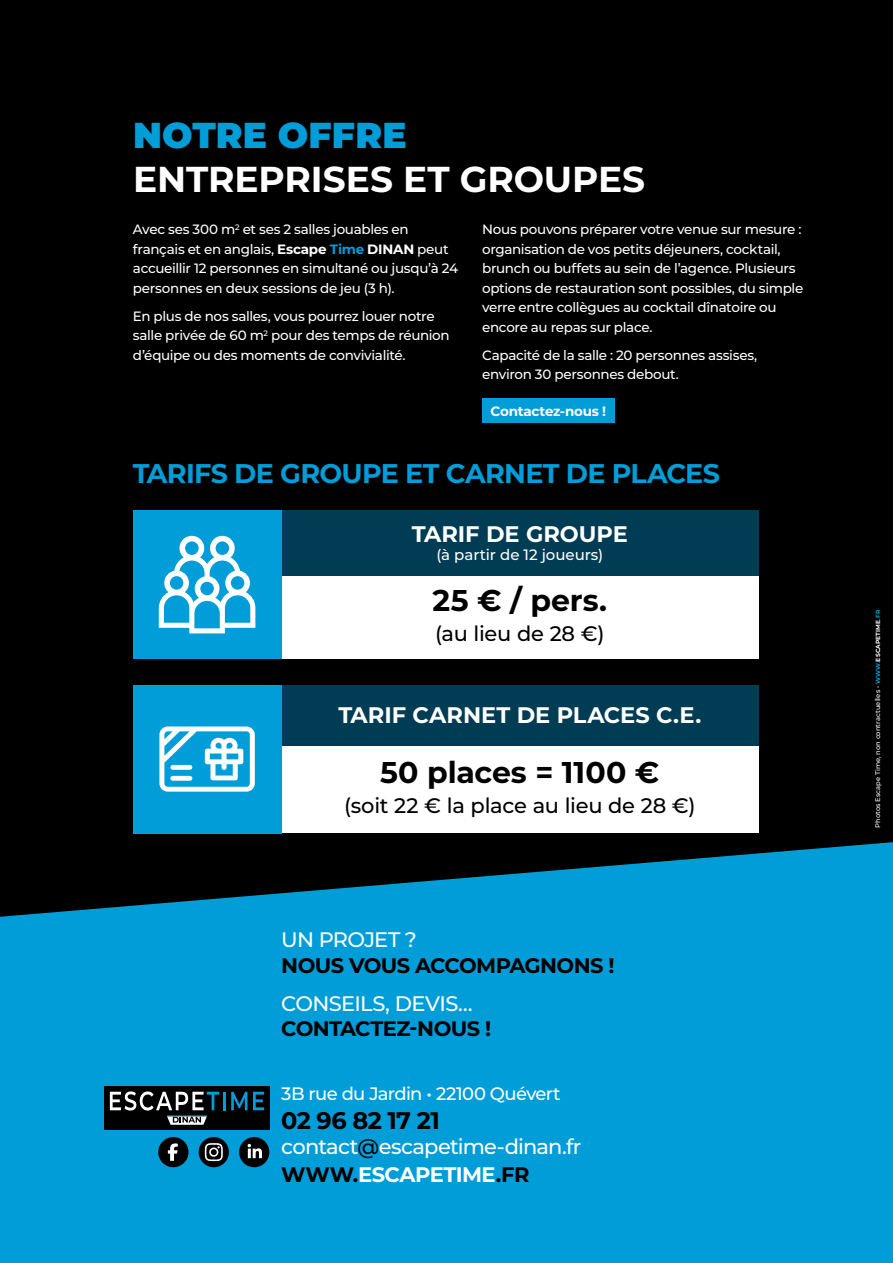
<style>
.page{position:relative;width:893px;height:1263px;background:#009dd8}
.page>*{position:absolute;margin:0;border:0;box-sizing:border-box;transform-origin:0 0}
.t1{font:700 36px "Montserrat";color:#fff}
.t2{font:900 36px "Montserrat";letter-spacing:.005em;color:#009dd8}
.t3{font:700 30px "Montserrat";color:#000}
.t4{font:700 27px "Montserrat";letter-spacing:-.025em;color:#009dd8}
.t5{font:700 24px "Montserrat";letter-spacing:-.02em;color:#000}
.t6{font:700 22.5px "Montserrat";color:#fff}
.t7{font:500 21px/28.5px "Montserrat";letter-spacing:-.035em;color:#fff}
.t8{font:500 21px "Montserrat";letter-spacing:-.015em;color:#000}
.t9{font:700 21px "Montserrat";letter-spacing:-.025em;color:#000}
.t10{font:500 18px "Montserrat";letter-spacing:-.035em;color:#fff}
.t11{font:500 15px "Montserrat";letter-spacing:-.005em;color:#fff}
.t12{font:500 13.5px/19.5px "Montserrat";letter-spacing:-.025em;color:#fff}
.t13{font:700 13.5px "Montserrat";letter-spacing:-.02em;color:#fff}
.t14{font:500 6.75px "Montserrat";letter-spacing:.005em;color:#fff}
.s1{font-weight:700}
.s2{font-weight:700;color:#009dd8}
.s3{color:#000}
.s4{font-weight:700;color:#000}
.s5{font-weight:700;font-size:6px;color:#009dd8}
.s6{font-weight:700;font-size:6px}
</style>
<div class="page">
<div style="left:0;top:0;width:893px;height:917px;background:#000"></div>
<div style="left:281px;top:510px;width:477px;height:66px;background:#003d54"></div>
<div style="left:281px;top:576px;width:477px;height:83px;background:#fff"></div>
<div style="left:133px;top:510px;width:148px;height:149px;background:#009dd8"></div>
<svg style="left:159px;top:536px;width:96px;height:97px"></svg>
<div style="left:281px;top:685px;width:477px;height:61px;background:#003d54"></div>
<div style="left:281px;top:746px;width:477px;height:87px;background:#fff"></div>
<div style="left:133px;top:685px;width:148px;height:148px;background:#009dd8"></div>
<svg style="left:159px;top:726px;width:96px;height:66px"></svg>
<div style="left:104px;top:1086px;width:165px;height:44px;background:#000"></div>
<hr style="left:223px;top:1092px;width:3px;height:18px;background:#009dd8">
<svg style="left:231px;top:1092px;width:16px;height:18px"></svg>
<svg style="left:253px;top:1092px;width:11px;height:18px"></svg>
<svg style="left:110px;top:1091px;width:109px;height:34px"></svg>
<div style="left:482px;top:398px;width:133px;height:25px;background:#009dd8"></div>
<div style="left:158px;top:1137px;width:30px;height:30px;background:#000;border-radius:50%"></div>
<svg style="left:168px;top:1143px;width:10px;height:18px"></svg>
<div style="left:199px;top:1137px;width:30px;height:30px;background:#000;border-radius:50%"></div>
<svg style="left:205px;top:1143px;width:18px;height:18px"></svg>
<div style="left:239px;top:1137px;width:30px;height:30px;background:#000;border-radius:50%"></div>
<svg style="left:248px;top:1144px;width:14px;height:14px"></svg>
<h1 class="t2" style="left:133px;top:109px;width:275px">NOTRE OFFRE</h1>
<h1 class="t1" style="left:133px;top:153px;width:514px">ENTREPRISES ET GROUPES</h1>
<p class="t12" style="left:133px;top:219px;width:327px">Avec ses 300 m<sup>2</sup> et ses 2 salles jouables en français et en anglais, <span class="s1">Escape</span> <span class="s2">Time</span> <span class="s1">DINAN</span> peut accueillir 12 personnes en simultané ou jusqu’à 24 personnes en deux sessions de jeu (3 h).</p>
<p class="t12" style="left:133px;top:306px;width:318px">En plus de nos salles, vous pourrez louer notre salle privée de 60 m<sup>2</sup> pour des temps de réunion d’équipe ou des moments de convivialité.</p>
<p class="t12" style="left:482px;top:219px;width:323px">Nous pouvons préparer votre venue sur mesure : organisation de vos petits déjeuners, cocktail, brunch ou buffets au sein de l’agence. Plusieurs options de restauration sont possibles, du simple verre entre collègues au cocktail dînatoire ou encore au repas sur place.</p>
<p class="t12" style="left:482px;top:345px;width:277px">Capacité de la salle : 20 personnes assises, environ 30 personnes debout.</p>
<p class="t13" style="left:491px;top:401px;width:117px">Contactez-nous !</p>
<h3 class="t4" style="left:133px;top:454px;width:589px">TARIFS DE GROUPE ET CARNET DE PLACES</h3>
<h3 class="t6" style="left:412px;top:518px;width:217px">TARIF DE GROUPE</h3>
<p class="t11" style="left:436px;top:544px;width:168px">(à partir de 12 joueurs)</p>
<h2 class="t3" style="left:433px;top:578px;width:176px">25 € / pers.</h2>
<h3 class="t8" style="left:435px;top:619px;width:171px">(au lieu de 28 €)</h3>
<h3 class="t6" style="left:338px;top:699px;width:364px">TARIF CARNET DE PLACES C.E.</h3>
<h2 class="t3" style="left:380px;top:751px;width:281px">50 places = 1100 €</h2>
<h3 class="t8" style="left:344px;top:791px;width:353px">(soit 22 € la place au lieu de 28 €)</h3>
<h3 class="t7" style="left:281px;top:925px;width:137px">UN PROJET ?</h3>
<h3 class="t9" style="left:281px;top:950px;width:335px">NOUS VOUS ACCOMPAGNONS !</h3>
<h3 class="t7" style="left:281px;top:988px;width:193px">CONSEILS, DEVIS…</h3>
<h3 class="t9" style="left:281px;top:1013px;width:211px">CONTACTEZ-NOUS !</h3>
<h3 class="t10" style="left:281px;top:1081px;width:281px">3B rue du Jardin • 22100 Quévert</h3>
<h3 class="t5" style="left:281px;top:1103px;width:160px">02 96 82 17 21</h3>
<h3 class="t7" style="left:281px;top:1131px;width:302px">contact<span class="s3">@</span>escapetime-dinan.fr<br><span class="s4">WWW.</span><span class="s1">ESCAPETIME</span><span class="s4">.FR</span></h3>
<p class="t14" style="left:873px;top:828px;width:220px;rotate:-90deg">Photos Escape Time, non contractuelles • <span class="s5">WWW.</span><span class="s6">ESCAPETIME</span><span class="s5">.FR</span></p>
</div>
